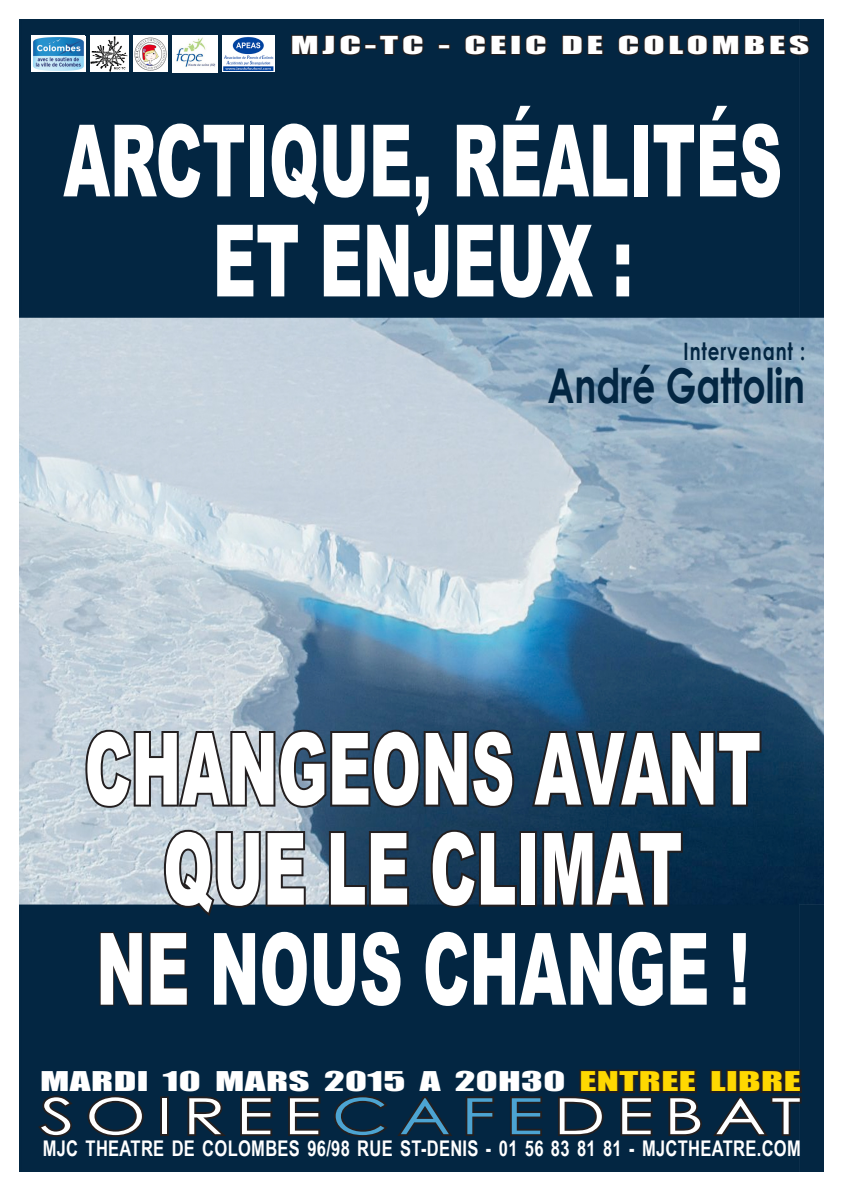
<style>
.page{position:relative;width:842px;height:1191px;background:#fff}
.page>*{position:absolute;margin:0;border:0;box-sizing:border-box;transform-origin:0 0}
.t1{font:900 100px/100px "Arial";color:#fff;text-align:center;scale:.6 1}
.t2{font:50px "Century Gothic";letter-spacing:.155em;color:#fff;scale:1.39 1}
.t3{font:700 48px "Century Gothic";color:#032642;scale:.76 1}
.t4{font:25px "Impact";letter-spacing:.01em;color:#fff;scale:1.64 1}
.t5{font:700 24px "Century Gothic";color:#032642;scale:.76 1}
.t6{font:22.8px "Impact";letter-spacing:.1em;color:#fff;scale:1.71 1}
.t7{font:700 21.6px "Arial Narrow";letter-spacing:.015em;color:#fff;scale:.93 1}
.s1{color:#ffd801}
.s2{color:#4ca4d2}
</style>
<div class="page">
<img style="left:20px;top:20px;width:803px;height:1151px">
<svg style="left:35px;top:1093px;width:41px;height:45px;background:#0e2335"></svg>
<svg style="left:85px;top:1093px;width:61px;height:45px;background:#0d2336"></svg>
<div style="left:160px;top:1096px;width:9px;height:40px;border:4px solid #231f20"></div>
<svg style="left:186px;top:1094px;width:45px;height:43px;background:#112232"></svg>
<svg style="left:238px;top:1094px;width:36px;height:43px;background:#132230"></svg>
<svg style="left:286px;top:1094px;width:36px;height:43px;background:#132230"></svg>
<svg style="left:332px;top:1093px;width:124px;height:45px;background:#0b2338"></svg>
<svg style="left:464px;top:1094px;width:32px;height:43px"></svg>
<svg style="left:508px;top:1094px;width:36px;height:43px;background:#132230"></svg>
<svg style="left:556px;top:1066px;width:248px;height:71px;background:#102233"></svg>
<div style="left:90px;top:35px;width:38px;height:37px;background:#fff"></div>
<img style="left:91px;top:37px;width:36px;height:34px">
<div style="left:32px;top:35px;width:53px;height:37px;background:#fff"></div>
<img style="left:33px;top:37px;width:51px;height:34px">
<svg style="left:133px;top:35px;width:35px;height:37px"></svg>
<img style="left:134px;top:38px;width:32px;height:32px">
<svg style="left:290px;top:21px;width:73px;height:36px;background:#0b2438"></svg>
<div style="left:364px;top:44px;width:13px;height:5px;border:2px solid #231f20"></div>
<svg style="left:378px;top:33px;width:47px;height:24px"></svg>
<div style="left:438px;top:44px;width:12px;height:5px;border:2px solid #231f20"></div>
<svg style="left:463px;top:33px;width:45px;height:24px"></svg>
<div style="left:510px;top:35px;width:11px;height:20px;border:2px solid #231f20"></div>
<svg style="left:524px;top:33px;width:25px;height:24px"></svg>
<svg style="left:561px;top:33px;width:44px;height:23px"></svg>
<svg style="left:616px;top:21px;width:196px;height:36px;background:#0b2438"></svg>
<img style="left:173px;top:35px;width:44px;height:37px">
<div style="left:222px;top:35px;width:52px;height:37px;background:#fff"></div>
<img style="left:223px;top:37px;width:51px;height:34px">
<svg style="left:83px;top:727px;width:434px;height:83px;background:#5a6a79"></svg>
<svg style="left:162px;top:828px;width:146px;height:91px;background:#7d8790"></svg>
<svg style="left:327px;top:829px;width:84px;height:79px;background:#263c51"></svg>
<svg style="left:429px;top:828px;width:90px;height:82px;background:#173047"></svg>
<div style="left:519px;top:831px;width:18px;height:75px;border:4px solid #231f20"></div>
<svg style="left:530px;top:729px;width:233px;height:180px;background:#102e46"></svg>
<svg style="left:99px;top:931px;width:90px;height:75px;background:#09243b"></svg>
<p class="t6" style="left:291px;top:27px;width:305px">MJC-TC - CEIC DE COLOMBES</p>
<p class="t1" style="left:63px;top:108px;width:1200px">ARCTIQUE, RÉALITÉS<br>ET ENJEUX :</p>
<p class="t5" style="left:684px;top:336px;width:161px">Intervenant :</p>
<p class="t3" style="left:548px;top:355px;width:340px">André Gattolin</p>
<p class="t1" style="left:85px;top:716px;width:1129px">CHANGEONS AVANT<br>QUE LE CLIMAT</p>
<p class="t1" style="left:96px;top:916px;width:1090px">NE NOUS CHANGE !</p>
<p class="t4" style="left:40px;top:1062px;width:465px">MARDI 10 MARS 2015 A 20H30 <span class="s1">ENTREE LIBRE</span></p>
<p class="t2" style="left:40px;top:1085px;width:549px">SOIREE <span class="s2">CAFE</span>DEBAT</p>
<p class="t7" style="left:43px;top:1132px;width:817px">MJC THEATRE DE COLOMBES 96/98 RUE ST-DENIS - 01 56 83 81 81 - MJCTHEATRE.COM</p>
</div>
